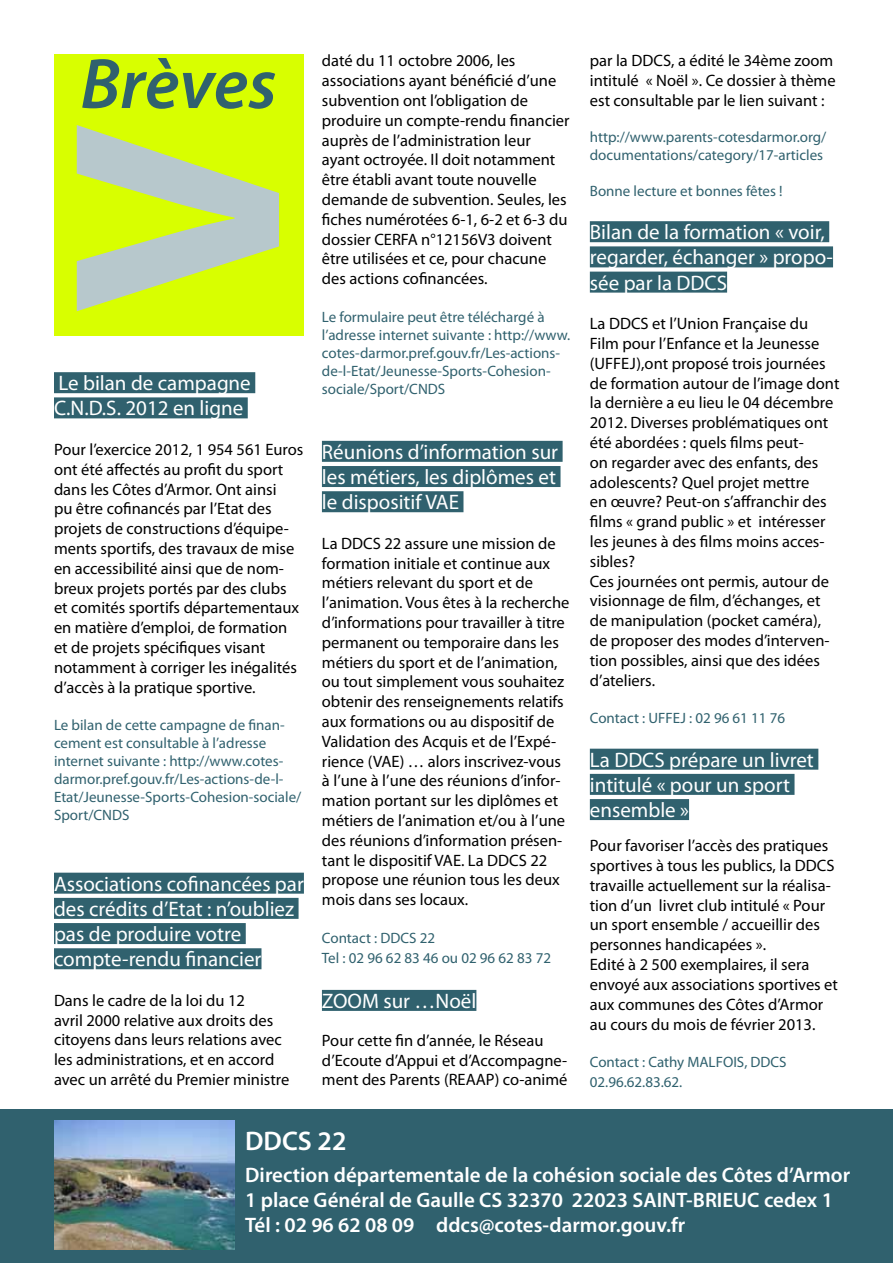
<style>
.page{position:relative;width:893px;height:1263px;background:#fff}
.page>*{position:absolute;margin:0;border:0;box-sizing:border-box;transform-origin:0 0}
.t1{font:700 300px "Myriad Pro";color:#b7c8cc}
.t2{font:italic 600 72px "Myriad Pro";color:#30616e}
.t3{font:600 27px "Myriad Pro";color:#fff}
.t4{font:21px/25.2px "Myriad Pro";color:#fff}
.t5{font:600 21px/25.2px "Myriad Pro";color:#fff}
.t6{font:16.5px/19.8px "Myriad Pro";color:#000}
.t7{font:15px/18px "Myriad Pro";color:#30616e}
</style>
<div class="page">
<div style="left:54px;top:372px;width:201px;height:21px;background:#30616e"></div>
<div style="left:54px;top:397px;width:194px;height:21px;background:#30616e"></div>
<div style="left:54px;top:873px;width:250px;height:21px;background:#30616e"></div>
<div style="left:54px;top:898px;width:245px;height:21px;background:#30616e"></div>
<div style="left:54px;top:923px;width:192px;height:21px;background:#30616e"></div>
<div style="left:54px;top:948px;width:207px;height:21px;background:#30616e"></div>
<div style="left:322px;top:441px;width:241px;height:21px;background:#30616e"></div>
<div style="left:322px;top:466px;width:238px;height:21px;background:#30616e"></div>
<div style="left:322px;top:491px;width:141px;height:21px;background:#30616e"></div>
<div style="left:322px;top:990px;width:154px;height:21px;background:#30616e"></div>
<div style="left:590px;top:221px;width:239px;height:21px;background:#30616e"></div>
<div style="left:590px;top:246px;width:243px;height:21px;background:#30616e"></div>
<div style="left:590px;top:272px;width:137px;height:21px;background:#30616e"></div>
<div style="left:590px;top:749px;width:228px;height:21px;background:#30616e"></div>
<div style="left:590px;top:774px;width:204px;height:21px;background:#30616e"></div>
<div style="left:590px;top:799px;width:99px;height:21px;background:#30616e"></div>
<div style="left:54px;top:54px;width:250px;height:282px;background:#d8ff00"></div>
<div style="left:0;top:1110px;width:893px;height:153px;background:#30616e"></div>
<img style="left:54px;top:1121px;width:180px;height:128px">
<h2 class="t2" style="left:80px;top:38px;width:198px">Brèves</h2>
<h1 class="t1" style="left:-18px;top:314px;width:192px;rotate:-90deg">V</h1>
<p class="t4" style="left:54px;top:370px;width:198px">Le bilan de campagne<br>C.N.D.S. 2012 en ligne</p>
<p class="t6" style="left:54px;top:439px;width:251px">Pour l’exercice 2012, 1 954 561 Euros ont été affectés au profit du sport dans les Côtes d’Armor. Ont ainsi<br>pu être cofinancés par l’Etat des projets de constructions d’équipe&shy;ments sportifs, des travaux de mise en accessibilité ainsi que de nom&shy;breux projets portés par des clubs et comités sportifs départementaux en matière d’emploi, de formation et de projets spécifiques visant notamment à corriger les inégalités d’accès à la pratique sportive.</p>
<p class="t7" style="left:54px;top:716px;width:249px">Le bilan de cette campagne de finan&shy;cement est consultable à l’adresse internet suivante : http://www.cotes&shy;darmor.pref.gouv.fr/Les-actions-de-l-Etat/Jeunesse-Sports-Cohesion-sociale/ Sport/CNDS</p>
<p class="t4" style="left:54px;top:871px;width:251px">Associations cofinancées par des crédits d’Etat : n’oubliez pas de produire votre compte-rendu financier</p>
<p class="t6" style="left:54px;top:990px;width:237px">Dans le cadre de la loi du 12<br>avril 2000 relative aux droits des citoyens dans leurs relations avec les administrations, et en accord avec un arrêté du Premier ministre</p>
<p class="t6" style="left:322px;top:51px;width:249px">daté du 11 octobre 2006, les associations ayant bénéficié d’une subvention ont l’obligation de produire un compte-rendu financier auprès de l’administration leur ayant octroyée. Il doit notamment être établi avant toute nouvelle demande de subvention. Seules, les fiches numérotées 6-1, 6-2 et 6-3 du dossier CERFA n°12156V3 doivent être utilisées et ce, pour chacune des actions cofinancées.</p>
<p class="t7" style="left:322px;top:308px;width:250px">Le formulaire peut être téléchargé à l’adresse internet suivante : http://www. cotes-darmor.pref.gouv.fr/Les-actions&shy;de-l-Etat/Jeunesse-Sports-Cohesion&shy;sociale/Sport/CNDS</p>
<p class="t4" style="left:322px;top:439px;width:238px;text-align:justify">Réunions d’information sur les métiers, les diplômes et le dispositif VAE</p>
<p class="t6" style="left:322px;top:533px;width:249px">La DDCS 22 assure une mission de formation initiale et continue aux métiers relevant du sport et de l’animation. Vous êtes à la recherche d’informations pour travailler à titre permanent ou temporaire dans les métiers du sport et de l’animation, ou tout simplement vous souhaitez obtenir des renseignements relatifs aux formations ou au dispositif de Validation des Acquis et de l’Expé&shy;rience (VAE) … alors inscrivez-vous à l’une à l’une des réunions d’infor&shy;mation portant sur les diplômes et métiers de l’animation et/ou à l’une des réunions d’information présen&shy;tant le dispositif VAE. La DDCS 22 propose une réunion tous les deux mois dans ses locaux.</p>
<p class="t7" style="left:322px;top:928px;width:231px;line-height:19.8px">Contact : DDCS 22<br>Tel : 02 96 62 83 46 ou 02 96 62 83 72</p>
<p class="t4" style="left:322px;top:988px;width:156px">ZOOM sur …Noël</p>
<p class="t6" style="left:322px;top:1030px;width:247px">Pour cette fin d’année, le Réseau d’Ecoute d’Appui et d’Accompagne&shy;ment des Parents (REAAP) co-animé</p>
<p class="t6" style="left:590px;top:51px;width:247px">par la DDCS, a édité le 34ème zoom intitulé « Noël ». Ce dossier à thème est consultable par le lien suivant :</p>
<p class="t7" style="left:590px;top:128px;width:238px">http://www.parents-cotesdarmor.org/ documentations/category/17-articles</p>
<p class="t7" style="left:590px;top:182px;width:194px">Bonne lecture et bonnes fêtes !</p>
<p class="t4" style="left:590px;top:219px;width:245px">Bilan de la formation « voir, regarder, échanger » propo&shy;sée par la DDCS</p>
<p class="t6" style="left:590px;top:313px;width:251px">La DDCS et l’Union Française du<br>Film pour l’Enfance et la Jeunesse (UFFEJ),ont proposé trois journées de formation autour de l’image dont la dernière a eu lieu le 04 décembre<br>2012. Diverses problématiques ont été abordées : quels films peut-<br>on regarder avec des enfants, des adolescents? Quel projet mettre<br>en œuvre? Peut-on s’affranchir des films « grand public » et intéresser les jeunes à des films moins acces&shy;sibles?<br>Ces journées ont permis, autour de visionnage de film, d’échanges, et de manipulation (pocket caméra), de proposer des modes d’interven&shy;tion possibles, ainsi que des idées d’ateliers.</p>
<p class="t7" style="left:590px;top:709px;width:197px">Contact : UFFEJ : 02 96 61 11 76</p>
<p class="t4" style="left:590px;top:747px;width:226px">La DDCS prépare un livret intitulé « pour un sport ensemble »</p>
<p class="t6" style="left:590px;top:835px;width:250px">Pour favoriser l’accès des pratiques sportives à tous les publics, la DDCS travaille actuellement sur la réalisa&shy;tion d’un livret club intitulé « Pour un sport ensemble / accueillir des personnes handicapées ».<br>Edité à 2 500 exemplaires, il sera envoyé aux associations sportives et aux communes des Côtes d’Armor au cours du mois de février 2013.</p>
<p class="t7" style="left:590px;top:1052px;width:198px;line-height:19.8px">Contact : Cathy MALFOIS, DDCS<br>02.96.62.83.62.</p>
<h3 class="t3" style="left:245px;top:1123px;width:103px">DDCS 22</h3>
<p class="t5" style="left:245px;top:1162px;width:606px">Direction départementale de la cohésion sociale des Côtes d’Armor<br>1 place Général de Gaulle CS 32370 22023 SAINT-BRIEUC cedex 1<br>Tél : 02 96 62 08 09 ddcs@cotes-darmor.gouv.fr</p>
</div>
